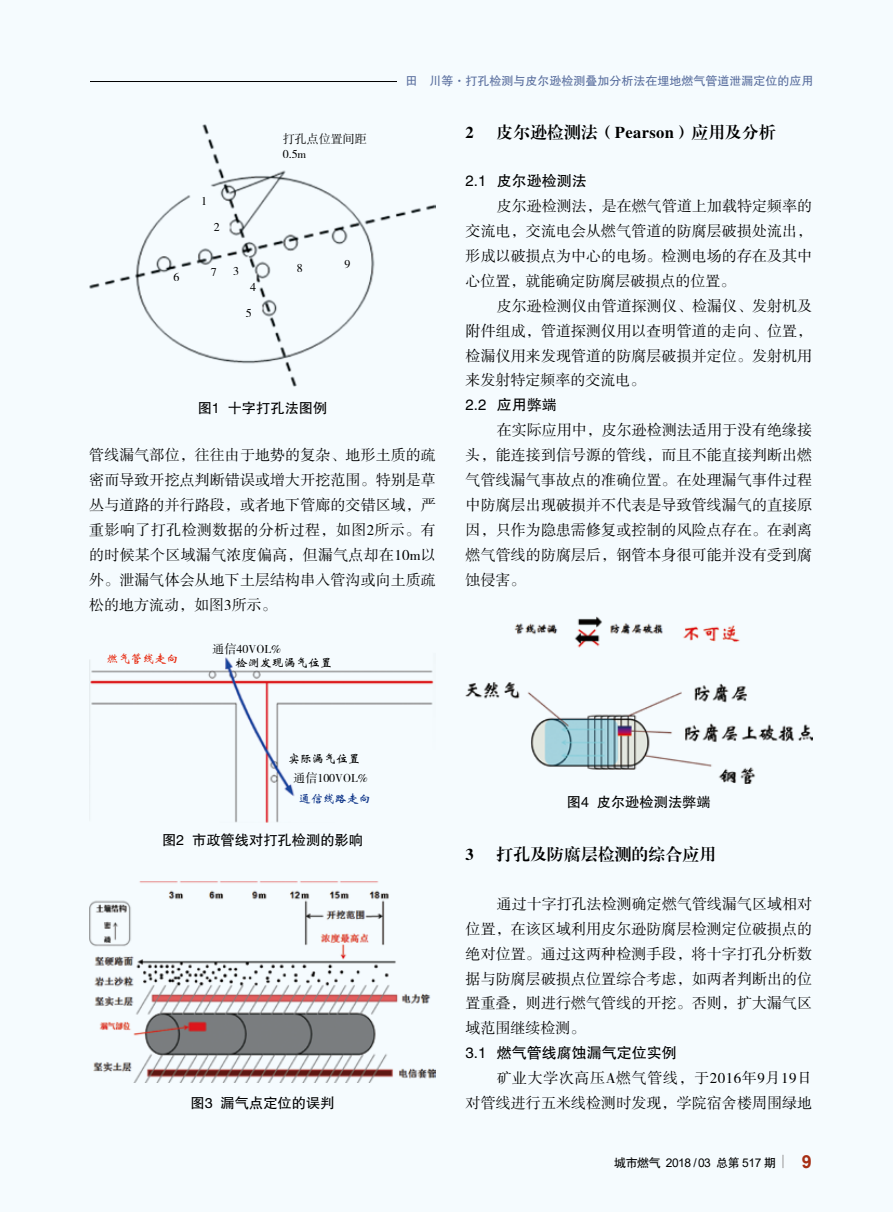
<style>
.page{position:relative;width:893px;height:1212px;background:#f5fbfe}
.page>*{position:absolute;margin:0;border:0;box-sizing:border-box;transform-origin:0 0}
.t1{font:700 18px "Arial";color:#a62e14}
.t2{font:16.5px "FZXBSJW GB1 0";letter-spacing:.025em;color:#000}
.t3{font:15px/24.9px "FZSSJW GB1 0";letter-spacing:.005em;color:#000;text-align:justify}
.t4{font:15px/24.9px "FZSSJW GB1 0";letter-spacing:.04em;color:#000;text-align:right}
.t5{font:15px "FZHTJW GB1 0";color:#000}
.t6{font:14.25px "FZHTJW GB1 0";color:#000}
.t7{font:12px/15px "FZSSJW GB1 0";color:#000}
.t8{font:12px "FZHTJW GB1 0";color:#596e9e}
.t9{font:12px "Arial";letter-spacing:-.04em;color:#000}
.t10{font:12px "FZWBJW GB1 0";color:#000}
.t11{font:12px "FZWBJW GB1 0";color:#e7290f}
.t12{font:12px "FZWBJW GB1 0";color:#0c3388}
.s1{font-family:"FZHTJW GB1 0"}
</style>
<div class="page">
<svg style="left:782px;top:1155px;width:1px;height:13px"></svg>
<hr style="left:0;top:81px;width:812px;height:1px;background:#000">
<div style="left:0;top:72px;width:89px;height:19px;background:#f5fbfe"></div>
<img style="left:89px;top:124px;width:347px;height:263px">
<img style="left:89px;top:657px;width:345px;height:165px">
<img style="left:89px;top:881px;width:347px;height:201px">
<img style="left:466px;top:617px;width:346px;height:167px">
<div style="left:397px;top:78px;width:426px;height:7px;background:#f5fbfe"></div>
<p class="t8" style="left:405px;top:74px;width:409px">田　川等·打孔检测与皮尔逊检测叠加分析法在埋地燃气管道泄漏定位的应用</p>
<p class="t7" style="left:174px;top:270px;width:7px">6</p>
<p class="t7" style="left:201px;top:194px;width:7px">1</p>
<p class="t7" style="left:214px;top:220px;width:7px">2</p>
<p class="t7" style="left:283px;top:132px;width:85px">打孔点位置间距<br>0.5m</p>
<p class="t7" style="left:211px;top:265px;width:7px">7</p>
<p class="t7" style="left:297px;top:261px;width:7px">8</p>
<p class="t7" style="left:233px;top:264px;width:7px">3</p>
<p class="t7" style="left:246px;top:275px;width:12px;line-height:25.5px;text-align:center">4<br>5</p>
<p class="t7" style="left:345px;top:257px;width:7px">9</p>
<p class="t6" style="left:198px;top:400px;width:131px">图1 十字打孔法图例</p>
<p class="t3" style="left:89px;top:443px;width:348px">管线漏气部位，往往由于地势的复杂、地形土质的疏密而导致开挖点判断错误或增大开挖范围。特别是草丛与道路的并行路段，或者地下管廊的交错区域，严重影响了打孔检测数据的分析过程，如图2所示。有的时候某个区域漏气浓度偏高，但漏气点却在10m以外。泄漏气体会从地下土层结构串入管沟或向土质疏松的地方流动，如图3所示。</p>
<p class="t7" style="left:213px;top:642px;width:70px">通信40VOL%</p>
<p class="t11" style="left:107px;top:652px;width:73px">燃气管线走向</p>
<p class="t10" style="left:236px;top:657px;width:97px">检测发现漏气位置</p>
<p class="t2" style="left:466px;top:123px;width:10px">2</p>
<p class="t2" style="left:497px;top:123px;width:280px">皮尔逊检测法（Pearson）应用及分析</p>
<p class="t5" style="left:466px;top:173px;width:123px">2.1 皮尔逊检测法</p>
<p class="t3" style="left:466px;top:194px;width:348px;text-indent:31px">皮尔逊检测法，是在燃气管道上加载特定频率的交流电，交流电会从燃气管道的防腐层破损处流出，形成以破损点为中心的电场。检测电场的存在及其中心位置，就能确定防腐层破损点的位置。</p>
<p class="t3" style="left:466px;top:294px;width:348px;text-indent:31px">皮尔逊检测仪由管道探测仪、检漏仪、发射机及附件组成，管道探测仪用以查明管道的走向、位置，检漏仪用来发现管道的防腐层破损并定位。发射机用来发射特定频率的交流电。</p>
<p class="t5" style="left:466px;top:397px;width:93px">2.2 应用弊端</p>
<p class="t3" style="left:466px;top:418px;width:348px;text-indent:31px">在实际应用中，皮尔逊检测法适用于没有绝缘接头，能连接到信号源的管线，而且不能直接判断出燃气管线漏气事故点的准确位置。在处理漏气事件过程中防腐层出现破损并不代表是导致管线漏气的直接原因，只作为隐患需修复或控制的风险点存在。在剥离燃气管线的防腐层后，钢管本身很可能并没有受到腐蚀侵害。</p>
<p class="t10" style="left:288px;top:753px;width:73px">实际漏气位置</p>
<p class="t12" style="left:299px;top:793px;width:73px">通信线路走向</p>
<p class="t7" style="left:293px;top:771px;width:76px">通信100VOL%</p>
<p class="t6" style="left:162px;top:832px;width:203px">图2 市政管线对打孔检测的影响</p>
<p class="t6" style="left:191px;top:1095px;width:146px">图3 漏气点定位的误判</p>
<p class="t6" style="left:567px;top:794px;width:146px">图4 皮尔逊检测法弊端</p>
<p class="t2" style="left:466px;top:845px;width:10px">3</p>
<p class="t2" style="left:497px;top:845px;width:221px">打孔及防腐层检测的综合应用</p>
<p class="t3" style="left:466px;top:892px;width:348px;text-indent:31px">通过十字打孔法检测确定燃气管线漏气区域相对位置，在该区域利用皮尔逊防腐层检测定位破损点的绝对位置。通过这两种检测手段，将十字打孔分析数据与防腐层破损点位置综合考虑，如两者判断出的位置重叠，则进行燃气管线的开挖。否则，扩大漏气区域范围继续检测。</p>
<p class="t5" style="left:466px;top:1045px;width:213px">3.1 燃气管线腐蚀漏气定位实例</p>
<p class="t4" style="left:466px;top:1066px;width:348px">矿业大学次高压A燃气管线，于2016年9月19日<br>对管线进行五米线检测时发现，学院宿舍楼周围绿地</p>
<p class="t9" style="left:614px;top:1154px;width:164px"><span class="s1">城市燃气</span> 2018 / 03 <span class="s1">总第</span> 517 <span class="s1">期</span></p>
<p class="t1" style="left:802px;top:1149px;width:12px">9</p>
</div>
